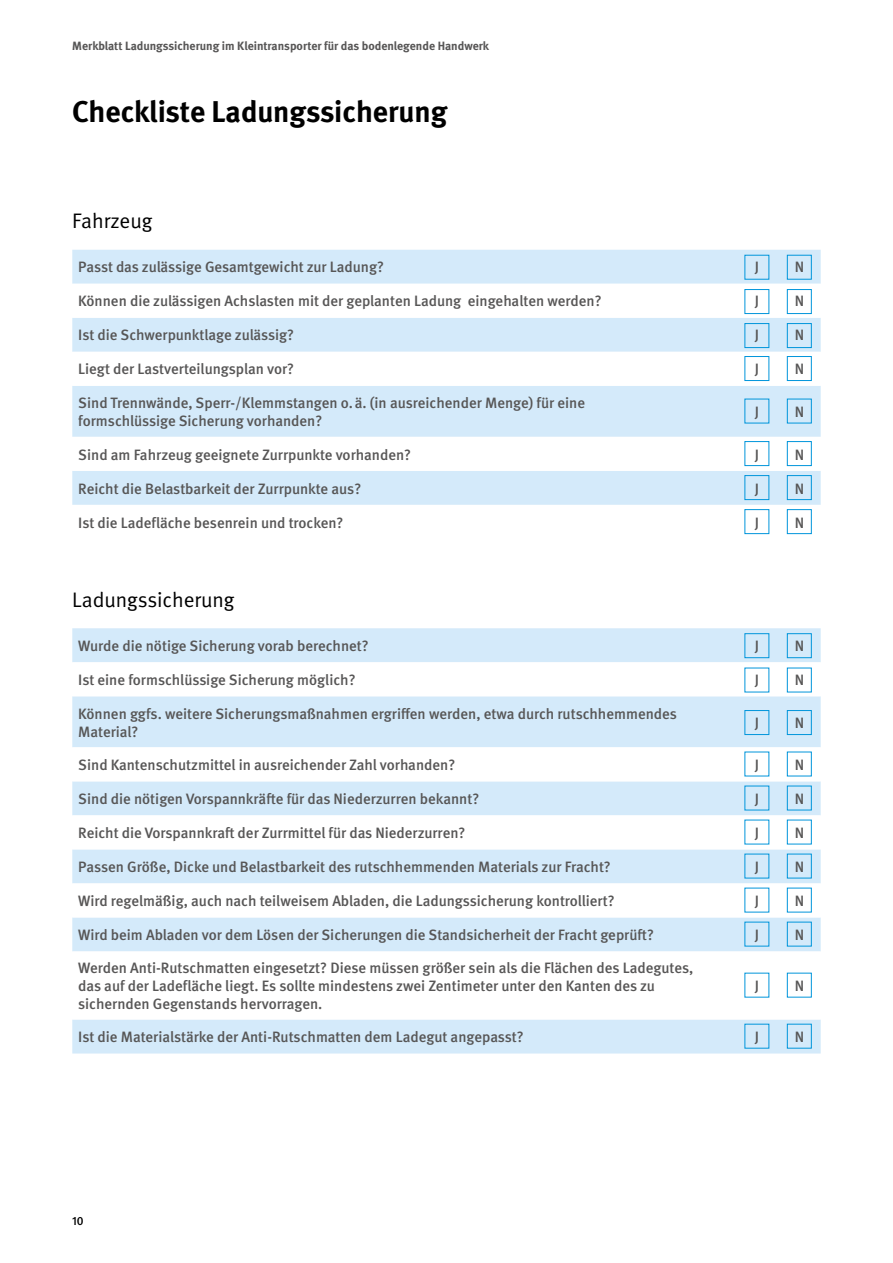
<style>
.page{position:relative;width:893px;height:1263px;background:#fff}
.page>*{position:absolute;margin:0;border:0;box-sizing:border-box;transform-origin:0 0}
.t1{font:700 30px "DGUV Meta";letter-spacing:-.005em;color:#000}
.t2{font:21px "DGUV Meta";color:#000}
.t3{font:500 15px/18px "DGUV Meta";color:#575656}
.t4{font:700 12px "DGUV Meta";color:#575656}
.t5{font:500 12px "DGUV Meta";color:#000}
</style>
<div class="page">
<div style="left:72px;top:250px;width:749px;height:34px;background:#d4eafa"></div>
<svg style="left:72px;top:289px;width:749px;height:246px"></svg>
<div style="left:72px;top:628px;width:749px;height:425px;background:#d4eafa"></div>
<svg style="left:72px;top:662px;width:749px;height:357px"></svg>
<div style="left:744px;top:323px;width:25px;height:25px;border:1px solid #0095db"></div>
<div style="left:744px;top:710px;width:25px;height:25px;border:1px solid #0095db"></div>
<div style="left:744px;top:289px;width:25px;height:25px;border:1px solid #0095db"></div>
<div style="left:744px;top:255px;width:25px;height:25px;border:1px solid #0095db"></div>
<div style="left:744px;top:633px;width:25px;height:25px;border:1px solid #0095db"></div>
<div style="left:744px;top:475px;width:25px;height:25px;border:1px solid #0095db"></div>
<div style="left:744px;top:509px;width:25px;height:25px;border:1px solid #0095db"></div>
<div style="left:744px;top:356px;width:25px;height:25px;border:1px solid #0095db"></div>
<div style="left:744px;top:441px;width:25px;height:25px;border:1px solid #0095db"></div>
<div style="left:787px;top:323px;width:25px;height:25px;border:1px solid #0095db"></div>
<div style="left:787px;top:710px;width:25px;height:25px;border:1px solid #0095db"></div>
<div style="left:787px;top:289px;width:25px;height:25px;border:1px solid #0095db"></div>
<div style="left:787px;top:668px;width:25px;height:24px;border:1px solid #0095db"></div>
<div style="left:787px;top:255px;width:25px;height:25px;border:1px solid #0095db"></div>
<div style="left:787px;top:633px;width:25px;height:25px;border:1px solid #0095db"></div>
<div style="left:787px;top:399px;width:25px;height:24px;border:1px solid #0095db"></div>
<div style="left:787px;top:786px;width:25px;height:24px;border:1px solid #0095db"></div>
<div style="left:787px;top:922px;width:25px;height:24px;border:1px solid #0095db"></div>
<div style="left:787px;top:475px;width:25px;height:25px;border:1px solid #0095db"></div>
<div style="left:787px;top:509px;width:25px;height:25px;border:1px solid #0095db"></div>
<div style="left:787px;top:854px;width:25px;height:24px;border:1px solid #0095db"></div>
<div style="left:787px;top:1024px;width:25px;height:24px;border:1px solid #0095db"></div>
<div style="left:787px;top:356px;width:25px;height:25px;border:1px solid #0095db"></div>
<div style="left:787px;top:752px;width:25px;height:24px;border:1px solid #0095db"></div>
<div style="left:787px;top:888px;width:25px;height:24px;border:1px solid #0095db"></div>
<div style="left:787px;top:441px;width:25px;height:25px;border:1px solid #0095db"></div>
<div style="left:787px;top:820px;width:25px;height:24px;border:1px solid #0095db"></div>
<div style="left:787px;top:973px;width:25px;height:24px;border:1px solid #0095db"></div>
<p class="t4" style="left:72px;top:39px;width:418px">Merkblatt Ladungssicherung im Kleintransporter für das bodenlegende Handwerk</p>
<h1 class="t1" style="left:72px;top:94px;width:376px">Checkliste Ladungssicherung</h1>
<h2 class="t2" style="left:72px;top:209px;width:82px">Fahrzeug</h2>
<p class="t3" style="left:78px;top:259px;width:307px">Passt das zulässige Gesamtgewicht zur Ladung?</p>
<p class="t3" style="left:755px;top:259px;width:6px">J</p>
<p class="t3" style="left:795px;top:259px;width:11px">N</p>
<p class="t3" style="left:78px;top:293px;width:525px">Können die zulässigen Achslasten mit der geplanten Ladung eingehalten werden?</p>
<p class="t3" style="left:755px;top:293px;width:6px">J</p>
<p class="t3" style="left:795px;top:293px;width:11px">N</p>
<p class="t3" style="left:78px;top:327px;width:217px">Ist die Schwerpunktlage zulässig?</p>
<p class="t3" style="left:755px;top:327px;width:6px">J</p>
<p class="t3" style="left:795px;top:327px;width:11px">N</p>
<p class="t3" style="left:78px;top:361px;width:217px">Liegt der Lastverteilungsplan vor?</p>
<p class="t3" style="left:755px;top:361px;width:6px">J</p>
<p class="t3" style="left:795px;top:361px;width:11px">N</p>
<p class="t3" style="left:78px;top:394px;width:508px">Sind Trennwände, Sperr-/Klemmstangen o.ä. (in ausreichender Menge) für eine formschlüssige Sicherung vorhanden?</p>
<p class="t3" style="left:755px;top:403px;width:6px">J</p>
<p class="t3" style="left:795px;top:403px;width:11px">N</p>
<p class="t3" style="left:78px;top:446px;width:334px">Sind am Fahrzeug geeignete Zurrpunkte vorhanden?</p>
<p class="t3" style="left:755px;top:446px;width:6px">J</p>
<p class="t3" style="left:795px;top:446px;width:11px">N</p>
<p class="t3" style="left:78px;top:480px;width:285px">Reicht die Belastbarkeit der Zurrpunkte aus?</p>
<p class="t3" style="left:755px;top:480px;width:6px">J</p>
<p class="t3" style="left:795px;top:480px;width:11px">N</p>
<p class="t3" style="left:78px;top:514px;width:267px">Ist die Ladefläche besenrein und trocken?</p>
<p class="t3" style="left:755px;top:514px;width:6px">J</p>
<p class="t3" style="left:795px;top:514px;width:11px">N</p>
<h2 class="t2" style="left:72px;top:588px;width:164px">Ladungssicherung</h2>
<p class="t3" style="left:78px;top:637px;width:292px">Wurde die nötige Sicherung vorab berechnet?</p>
<p class="t3" style="left:755px;top:637px;width:6px">J</p>
<p class="t3" style="left:795px;top:637px;width:11px">N</p>
<p class="t3" style="left:78px;top:671px;width:279px">Ist eine formschlüssige Sicherung möglich?</p>
<p class="t3" style="left:755px;top:671px;width:6px">J</p>
<p class="t3" style="left:795px;top:671px;width:11px">N</p>
<p class="t3" style="left:78px;top:705px;width:600px">Können ggfs. weitere Sicherungsmaßnahmen ergriffen werden, etwa durch rutschhemmendes<br>Material?</p>
<p class="t3" style="left:755px;top:714px;width:6px">J</p>
<p class="t3" style="left:795px;top:714px;width:11px">N</p>
<p class="t3" style="left:78px;top:756px;width:379px">Sind Kantenschutzmittel in ausreichender Zahl vorhanden?</p>
<p class="t3" style="left:755px;top:756px;width:6px">J</p>
<p class="t3" style="left:795px;top:756px;width:11px">N</p>
<p class="t3" style="left:78px;top:790px;width:403px">Sind die nötigen Vorspannkräfte für das Niederzurren bekannt?</p>
<p class="t3" style="left:755px;top:790px;width:6px">J</p>
<p class="t3" style="left:795px;top:790px;width:11px">N</p>
<p class="t3" style="left:78px;top:824px;width:389px">Reicht die Vorspannkraft der Zurrmittel für das Niederzurren?</p>
<p class="t3" style="left:755px;top:824px;width:6px">J</p>
<p class="t3" style="left:795px;top:824px;width:11px">N</p>
<p class="t3" style="left:78px;top:858px;width:534px">Passen Größe, Dicke und Belastbarkeit des rutschhemmenden Materials zur Fracht?</p>
<p class="t3" style="left:755px;top:858px;width:6px">J</p>
<p class="t3" style="left:795px;top:858px;width:11px">N</p>
<p class="t3" style="left:78px;top:892px;width:538px">Wird regelmäßig, auch nach teilweisem Abladen, die Ladungssicherung kontrolliert?</p>
<p class="t3" style="left:755px;top:892px;width:6px">J</p>
<p class="t3" style="left:795px;top:892px;width:11px">N</p>
<p class="t3" style="left:78px;top:926px;width:577px">Wird beim Abladen vor dem Lösen der Sicherungen die Standsicherheit der Fracht geprüft?</p>
<p class="t3" style="left:755px;top:926px;width:6px">J</p>
<p class="t3" style="left:795px;top:926px;width:11px">N</p>
<p class="t3" style="left:78px;top:959px;width:617px">Werden Anti-Rutschmatten eingesetzt? Diese müssen größer sein als die Flächen des Ladegutes, das auf der Ladefläche liegt. Es sollte mindestens zwei Zentimeter unter den Kanten des zu sichernden Gegenstands hervorragen.</p>
<p class="t3" style="left:755px;top:977px;width:6px">J</p>
<p class="t3" style="left:795px;top:977px;width:11px">N</p>
<p class="t3" style="left:78px;top:1028px;width:447px">Ist die Materialstärke der Anti-Rutschmatten dem Ladegut angepasst?</p>
<p class="t3" style="left:755px;top:1028px;width:6px">J</p>
<p class="t3" style="left:795px;top:1028px;width:11px">N</p>
<p class="t5" style="left:72px;top:1213px;width:13px">10</p>
</div>
